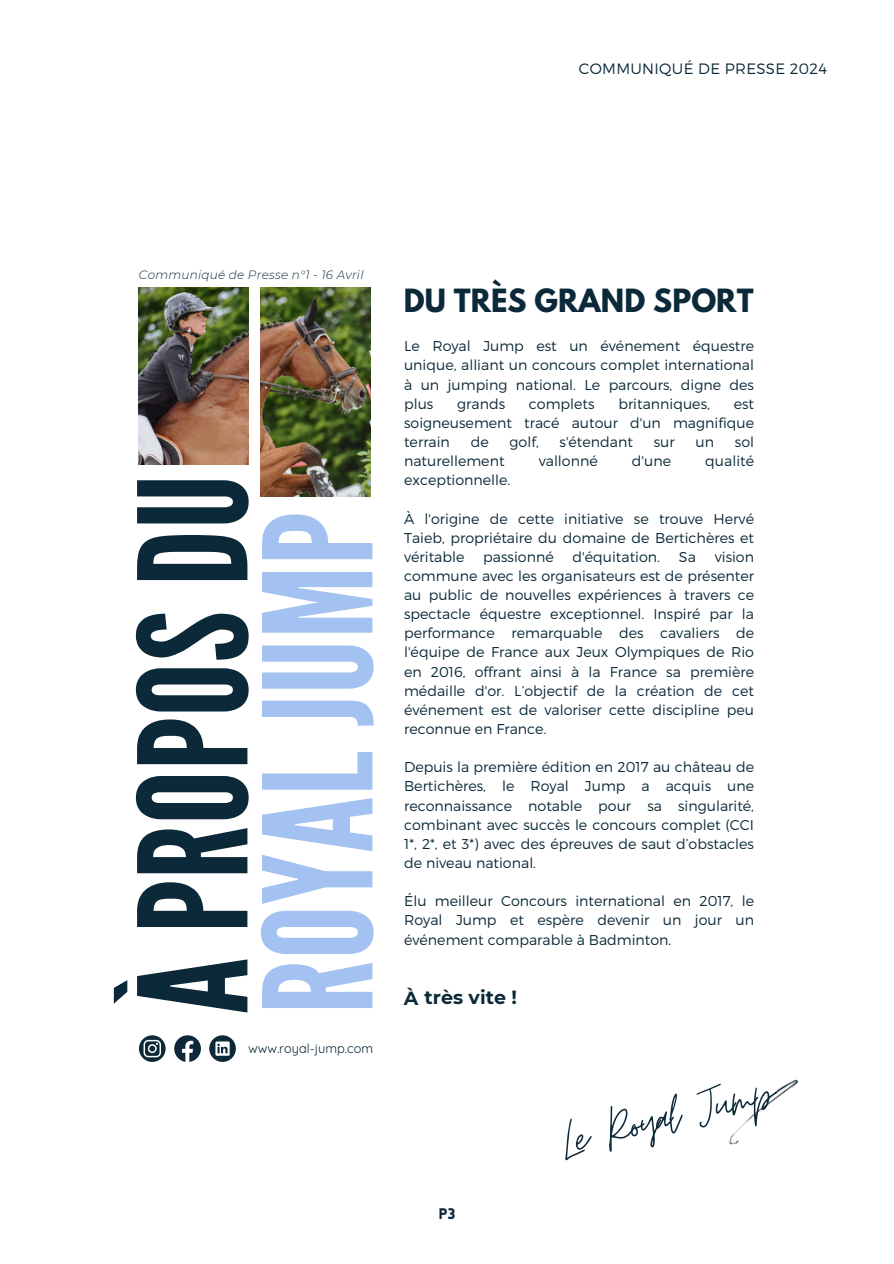
<style>
.page{position:relative;width:894px;height:1264px;background:#fff}
.page>*{position:absolute;margin:0;border:0;box-sizing:border-box;transform-origin:0 0}
.t1{font:150px "League Gothic";letter-spacing:.005em;color:#0b2939}
.t2{font:150px "League Gothic";letter-spacing:.005em;color:#a3c2f1}
.t3{font:59.85px "Moon Time";color:#0c2939}
.t4{font:700 28.35px "League Spartan";letter-spacing:.005em;color:#0b2939}
.t5{font:700 19.05px "Montserrat";color:#0b2939}
.t6{font:300 15px "Montserrat";letter-spacing:.02em;color:#0c2939}
.t7{font:900 15px "Lovelo";color:#0c2939}
.t8{font:300 14.25px/19.2px "Montserrat";color:#0b2939;text-align:justify}
.t9{font:12.9px "Quicksand";color:#0c2939}
.t10{font:italic 300 12px "Montserrat";letter-spacing:.02em;color:#0c2939}
</style>
<div class="page">
<img style="left:261px;top:287px;width:109px;height:210px">
<img style="left:139px;top:287px;width:109px;height:177px">
<img style="left:729px;top:1079px;width:68px;height:66px">
<svg style="left:139px;top:1035px;width:26px;height:26px"></svg>
<svg style="left:174px;top:1035px;width:27px;height:26px"></svg>
<svg style="left:209px;top:1035px;width:27px;height:26px"></svg>
<svg style="left:215px;top:1041px;width:14px;height:14px"></svg>
<p class="t6" style="left:578px;top:59px;width:250px">COMMUNIQUÉ DE PRESSE 2024</p>
<p class="t10" style="left:139px;top:267px;width:226px">Communiqué de Presse n°1 - 16 Avril</p>
<h1 class="t1" style="left:107px;top:1014px;width:541px;rotate:-90deg">À PROPOS DU</h1>
<h1 class="t2" style="left:232px;top:1014px;width:503px;rotate:-90deg">ROYAL JUMP</h1>
<p class="t9" style="left:248px;top:1039px;width:126px">www.royal-jump.com</p>
<h3 class="t4" style="left:403px;top:286px;width:351px">DU TRÈS GRAND SPORT</h3>
<p class="t8" style="left:404px;top:336px;width:351px">Le Royal Jump est un événement équestre unique, alliant un concours complet international à un jumping national. Le parcours, digne des plus</p>
<p class="t8" style="left:457px;top:393px;width:50px">grands</p>
<p class="t8" style="left:529px;top:393px;width:67px">complets</p>
<p class="t8" style="left:618px;top:393px;width:93px">britanniques,</p>
<p class="t8" style="left:404px;top:393px;width:351px;text-indent:329px">est soigneusement tracé autour d'un magnifique terrain</p>
<p class="t8" style="left:470px;top:431px;width:20px">de</p>
<p class="t8" style="left:509px;top:431px;width:31px">golf,</p>
<p class="t8" style="left:559px;top:431px;width:75px">s'étendant</p>
<p class="t8" style="left:653px;top:431px;width:22px">sur</p>
<p class="t8" style="left:695px;top:431px;width:20px">un</p>
<p class="t8" style="left:734px;top:431px;width:21px">sol</p>
<p class="t8" style="left:404px;top:451px;width:102px">naturellement</p>
<p class="t8" style="left:538px;top:451px;width:61px">vallonné</p>
<p class="t8" style="left:631px;top:451px;width:41px">d'une</p>
<p class="t8" style="left:705px;top:451px;width:50px">qualité</p>
<p class="t8" style="left:404px;top:470px;width:108px">exceptionnelle.</p>
<p class="t8" style="left:404px;top:508px;width:351px">À l'origine de cette initiative se trouve Hervé Taieb, propriétaire du domaine de Bertichères et véritable</p>
<p class="t8" style="left:483px;top:546px;width:72px">passionné</p>
<p class="t8" style="left:572px;top:546px;width:89px">d'équitation.</p>
<p class="t8" style="left:678px;top:546px;width:18px">Sa</p>
<p class="t8" style="left:404px;top:546px;width:351px;text-indent:310px">vision commune avec les organisateurs est de présenter au public de nouvelles expériences à travers ce spectacle équestre exceptionnel. Inspiré par la performance remarquable des cavaliers de l'équipe de France aux Jeux Olympiques de Rio en 2016, offrant ainsi à la France sa première médaille d'or. L’objectif de la création de cet événement est de valoriser cette discipline peu reconnue en France.</p>
<p class="t8" style="left:404px;top:757px;width:351px">Depuis la première édition en 2017 au château de Bertichères, le Royal Jump a acquis une reconnaissance notable pour sa singularité, combinant avec succès le concours complet (CCI 1*, 2*, et 3*) avec des épreuves de saut d’obstacles de niveau national.</p>
<p class="t8" style="left:404px;top:890px;width:351px">Élu meilleur Concours international en 2017, le Royal Jump et espère devenir un jour un événement comparable à Badminton.</p>
<h3 class="t5" style="left:403px;top:985px;width:115px">À très vite !</h3>
<p class="t7" style="left:438px;top:1207px;width:18px">P3</p>
<h2 class="t3" style="left:553px;top:1105px;width:219px;rotate:-13deg">Le Royal Jump</h2>
</div>
